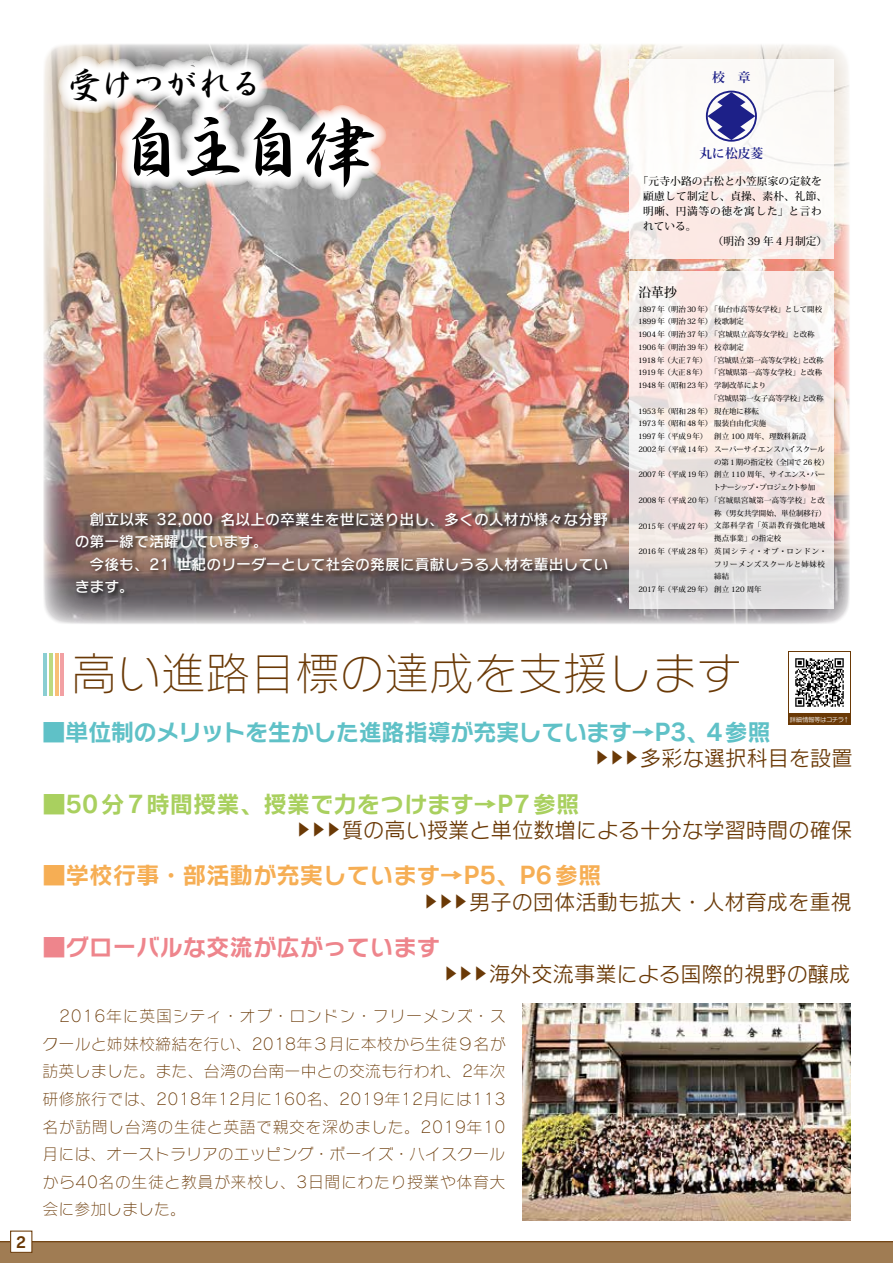
<style>
.page{position:relative;width:893px;height:1263px;background:#fff}
.page>*{position:absolute;margin:0;border:0;box-sizing:border-box;transform-origin:0 0}
.t1{font:74.4px "DFSN Gyo Sho Std W5";color:#000}
.t2{font:44.7px "Rodin NTLG Pro L";color:#6a3906}
.t3{font:37.2px "DFSN Gyo Sho Std W5";letter-spacing:-.135em;color:#000}
.t4{font:23.4px "Rodin NTLG Pro B";letter-spacing:-.025em;color:#5fc1c7}
.t5{font:23.4px "Rodin NTLG Pro B";color:#f6ae54}
.t6{font:23.4px "Rodin NTLG Pro B";color:#a9d05f}
.t7{font:23.4px "Rodin NTLG Pro B";color:#ee858c}
.t8{font:21.3px "Rodin NTLG Pro M";color:#6a3906}
.t9{font:15.9px/27.6px "Rodin NTLG Pro L";letter-spacing:.035em;color:#6a3906;text-align:justify}
.t10{font:14.85px/22.4px "Rodin NTLG Pro DB";color:#fff}
.t11{font:14.85px "Rodin NTLG Pro M";color:#6a3906}
.t12{font:14.85px "Rodin NTLG Pro B";color:#6a3906}
.t13{font:700 12.75px "Koz Min Pro";color:#1d2088}
.t14{font:500 12.75px "Koz Min Pro";color:#000}
.t15{font:500 10.65px "Koz Min Pro";letter-spacing:.02em;color:#000}
.t16{font:500 10.65px "Koz Min Pro";letter-spacing:.07em;color:#000}
.t17{font:500 10.65px "Koz Min Pro";color:#000}
.t18{font:500 7.5px/12.8px "Koz Min Pro";letter-spacing:-.005em;color:#000}
.t19{font:500 7.5px/12.8px "Koz Min Pro";letter-spacing:-.025em;color:#000}
.t20{font:500 7.5px "Koz Min Pro";letter-spacing:.08em;color:#000}
.t21{font:500 7.5px "Koz Min Pro";letter-spacing:.14em;color:#000}
.t22{font:500 7.5px/12.8px "Koz Min Pro";letter-spacing:.065em;color:#000}
.t23{font:500 7.5px "Koz Min Pro";letter-spacing:-.08em;color:#000}
.t24{font:500 7.5px "Koz Min Pro";letter-spacing:.035em;color:#000}
.t25{font:6.45px "Rodin NTLG Pro M";letter-spacing:-.055em;color:#fff}
</style>
<div class="page">
<div style="left:788px;top:651px;width:62px;height:74px;background:#6a3906"></div>
<div style="left:789px;top:652px;width:60px;height:61px;background:#fff"></div>
<img style="left:43px;top:44px;width:807px;height:580px">
<svg style="left:0;top:1241px;width:893px;height:22px"></svg>
<img style="left:522px;top:1003px;width:328px;height:217px">
<svg style="left:43px;top:44px;width:357px;height:169px"></svg>
<svg style="left:629px;top:271px;width:204px;height:338px"></svg>
<svg style="left:629px;top:59px;width:204px;height:200px"></svg>
<svg style="left:706px;top:91px;width:51px;height:51px"></svg>
<img style="left:70px;top:507px;width:547px;height:98px">
<div style="left:11px;top:1231px;width:21px;height:21px;background:#fff"></div>
<div style="left:10px;top:1230px;width:22px;height:23px;border:1px solid #6a3906"></div>
<hr style="left:43px;top:653px;width:4px;height:43px;background:#8aced2">
<hr style="left:49px;top:653px;width:4px;height:43px;background:#bcd981">
<hr style="left:55px;top:653px;width:3px;height:43px;background:#f8bf77">
<hr style="left:60px;top:653px;width:4px;height:43px;background:#f2a0a3">
<img style="left:795px;top:658px;width:49px;height:49px">
<h3 class="t3" style="left:67px;top:66px;width:199px">受けつがれる</h3>
<h1 class="t1" style="left:67px;top:113px;width:313px"><sup>　</sup> 自主自律</h1>
<h3 class="t10" style="left:75px;top:507px;width:535px">　創立以来 32,000 名以上の卒業生を世に送り出し、多くの人材が様々な分野の第一線で活躍しています。<br>　今後も、21 世紀のリーダーとして社会の発展に貢献しうる人材を輩出していきます。</h3>
<h3 class="t13" style="left:712px;top:68px;width:40px">校　章</h3>
<h3 class="t13" style="left:699px;top:144px;width:65px">丸に松皮菱</h3>
<h3 class="t15" style="left:638px;top:174px;width:185px">「元寺小路の古松と小笠原家の定紋を</h3>
<h3 class="t15" style="left:643px;top:188px;width:185px">顧慮して制定し、貞操、素朴、礼節、</h3>
<h3 class="t16" style="left:643px;top:203px;width:180px">明晰、円満等の徳を寓した」と言わ</h3>
<h3 class="t15" style="left:643px;top:218px;width:55px">れている。</h3>
<h3 class="t17" style="left:713px;top:233px;width:116px">（明治 39 年４月制定）</h3>
<h3 class="t14" style="left:638px;top:283px;width:40px">沿革抄</h3>
<p class="t19" style="left:638px;top:302px;width:187px">1897 年（明治 30 年）<br>1899 年（明治 32 年）校歌制定<br>1904 年（明治 37 年）<br>1906 年（明治 39 年）校章制定<br>1918 年（大正７年）「宮城県立第一高等女学校」と改称<br>1919 年（大正８年）<br>1948 年（昭和 23 年）学制改革により</p>
<p class="t18" style="left:638px;top:404px;width:188px">1953 年（昭和 28 年）現在地に移転<br>1973 年（昭和 48 年）服装自由化実施<br>1997 年（平成９年）<br>2002 年（平成 14 年）スーパーサイエンスハイスクール</p>
<p class="t18" style="left:638px;top:468px;width:188px">2007 年（平成 19 年）創立 110 周年、サイエンス・パー</p>
<p class="t18" style="left:638px;top:494px;width:76px">2008 年（平成 20 年）</p>
<p class="t20" style="left:638px;top:520px;width:188px">2015 年（平成 27 年）文部科学省「英語教育強化地域</p>
<p class="t21" style="left:638px;top:546px;width:190px">2016 年（平成 28 年）英国シティ・オブ・ロンドン・</p>
<p class="t18" style="left:638px;top:583px;width:125px">2017 年（平成 29 年）創立 120 周年</p>
<p class="t18" style="left:710px;top:302px;width:113px">「仙台市高等女学校」として開校</p>
<p class="t18" style="left:710px;top:328px;width:106px">「宮城県立高等女学校」と改称</p>
<p class="t18" style="left:710px;top:366px;width:113px">「宮城県第一高等女学校」と改称</p>
<p class="t19" style="left:710px;top:391px;width:115px">「宮城県第一女子高等学校」と改称</p>
<p class="t18" style="left:714px;top:430px;width:93px">創立 100 周年、理数科新設</p>
<p class="t18" style="left:714px;top:455px;width:116px">の第１期の指定校（全国で 26 校）</p>
<p class="t23" style="left:713px;top:482px;width:103px">トナーシップ・プロジェクト参加</p>
<p class="t24" style="left:710px;top:495px;width:116px">「宮城県宮城第一高等学校」と改</p>
<p class="t18" style="left:714px;top:506px;width:113px">称（男女共学開始、単位制移行）</p>
<p class="t18" style="left:714px;top:532px;width:68px">拠点事業」の指定校</p>
<p class="t22" style="left:714px;top:557px;width:112px">フリーメンズスクールと姉妹校締結</p>
<h3 class="t12" style="left:16px;top:1232px;width:12px">2</h3>
<h2 class="t2" style="left:72px;top:644px;width:671px">高い進路目標の達成を支援します</h2>
<p class="t25" style="left:790px;top:715px;width:61px">詳細情報等はコチラ↑</p>
<h3 class="t4" style="left:42px;top:716px;width:730px">■単位制のメリットを生かした進路指導が充実しています→P3、4参照</h3>
<h3 class="t11" style="left:612px;top:750px;width:16px;rotate:90deg">▲</h3>
<h3 class="t11" style="left:627px;top:750px;width:16px;rotate:90deg">▲</h3>
<h3 class="t11" style="left:642px;top:750px;width:16px;rotate:90deg">▲</h3>
<h3 class="t8" style="left:640px;top:745px;width:214px">多彩な選択科目を設置</h3>
<h3 class="t6" style="left:43px;top:788px;width:538px">■50分7時間授業、授業で力をつけます→P7参照</h3>
<h3 class="t11" style="left:314px;top:822px;width:16px;rotate:90deg">▲</h3>
<h3 class="t11" style="left:329px;top:822px;width:16px;rotate:90deg">▲</h3>
<h3 class="t11" style="left:344px;top:822px;width:16px;rotate:90deg">▲</h3>
<h3 class="t8" style="left:342px;top:816px;width:512px">質の高い授業と単位数増による十分な学習時間の確保</h3>
<h3 class="t5" style="left:43px;top:860px;width:561px">■学校行事・部活動が充実しています→P5、P6参照</h3>
<h3 class="t11" style="left:441px;top:894px;width:16px;rotate:90deg">▲</h3>
<h3 class="t11" style="left:456px;top:894px;width:16px;rotate:90deg">▲</h3>
<h3 class="t11" style="left:471px;top:894px;width:16px;rotate:90deg">▲</h3>
<h3 class="t8" style="left:469px;top:888px;width:384px">男子の団体活動も拡大・人材育成を重視</h3>
<h3 class="t7" style="left:43px;top:932px;width:399px">■グローバルな交流が広がっています</h3>
<h3 class="t11" style="left:461px;top:966px;width:16px;rotate:90deg">▲</h3>
<h3 class="t11" style="left:476px;top:966px;width:16px;rotate:90deg">▲</h3>
<h3 class="t11" style="left:491px;top:966px;width:16px;rotate:90deg">▲</h3>
<h3 class="t8" style="left:489px;top:960px;width:363px">海外交流事業による国際的視野の醸成</h3>
<p class="t9" style="left:43px;top:1002px;width:465px">　2016年に英国シティ・オブ・ロンドン・フリーメンズ・スクールと姉妹校締結を行い、2018年３月に本校から生徒９名が訪英しました。また、台湾の台南一中との交流も行われ、2年次研修旅行では、2018年12月に160名、2019年12月には113名が訪問し台湾の生徒と英語で親交を深めました。2019年10月には、オーストラリアのエッピング・ボーイズ・ハイスクールから40名の生徒と教員が来校し、3日間にわたり授業や体育大会に参加しました。</p>
</div>
